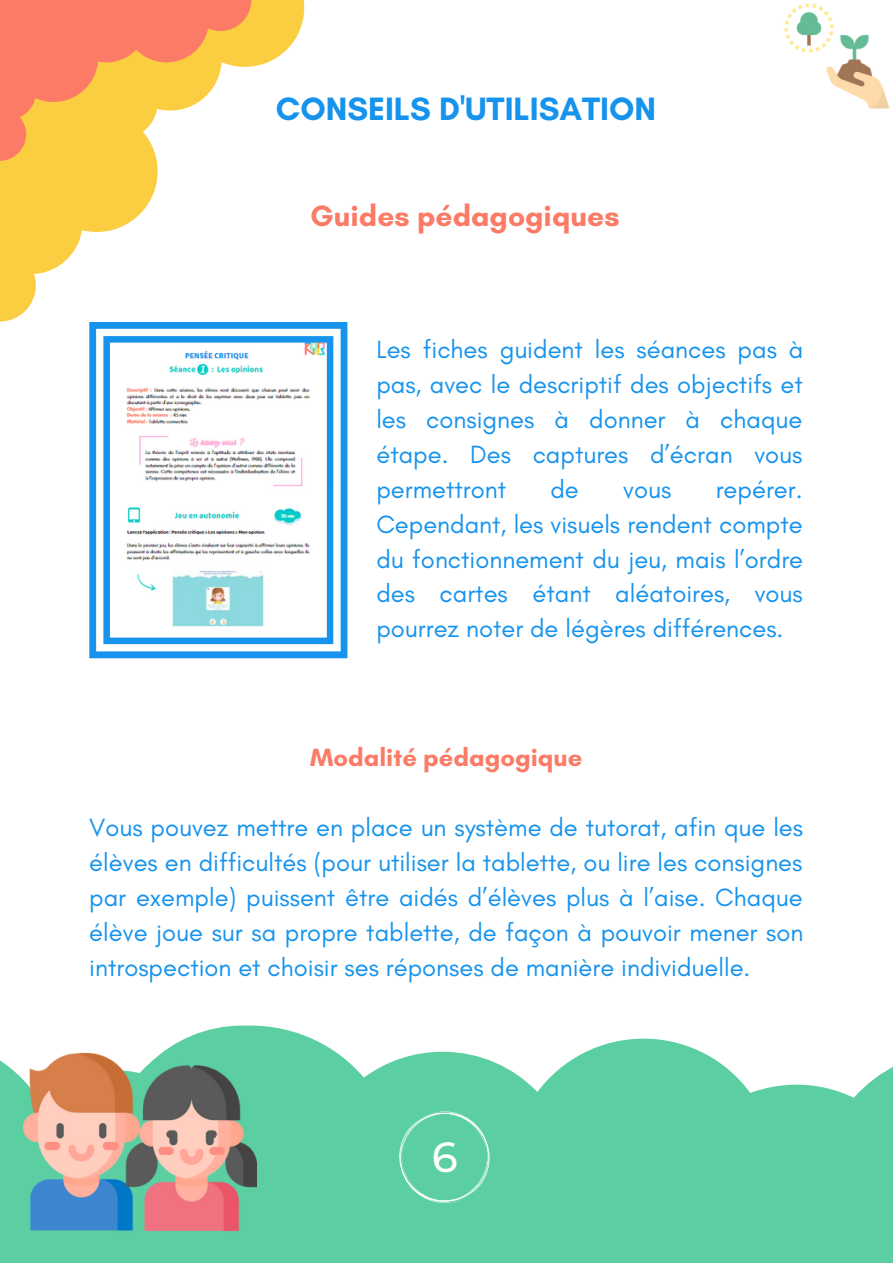
<style>
.page{position:relative;width:893px;height:1264px;background:#fff}
.page>*{position:absolute;margin:0;border:0;box-sizing:border-box;transform-origin:0 0}
.t1{font:500 42px "Montserrat";color:#fff}
.t2{font:700 33px "Glacial Indifference";color:#1693ed}
.t3{font:700 30px "Glacial Indifference";color:#fb7b66}
.t4{font:25.5px/34.8px "Glacial Indifference";color:#1693ed;text-align:justify}
.t5{font:700 25.5px "Glacial Indifference";color:#fb7b66}
</style>
<div class="page">
<svg style="left:0;top:0;width:304px;height:321px"></svg>
<svg style="left:0;top:0;width:251px;height:161px"></svg>
<svg style="left:0;top:1025px;width:892px;height:237px;fill:#5bcfa2"></svg>
<svg style="left:399px;top:1110px;width:91px;height:95px;background:#64d1a7"></svg>
<img style="left:784px;top:3px;width:106px;height:106px">
<img style="left:24px;top:1025px;width:233px;height:233px">
<svg style="left:89px;top:322px;width:258px;height:336px"></svg>
<p class="t2" style="left:276px;top:88px;width:382px">CONSEILS D'UTILISATION</p>
<p class="t3" style="left:310px;top:197px;width:311px">Guides pédagogiques</p>
<p class="t4" style="left:376px;top:332px;width:428px">Les fiches guident les séances pas à pas, avec le descriptif des objectifs et les consignes à donner à chaque étape. Des captures d’écran vous permettront</p>
<p class="t4" style="left:550px;top:471px;width:30px">de</p>
<p class="t4" style="left:623px;top:471px;width:50px">vous</p>
<p class="t4" style="left:376px;top:471px;width:428px;text-indent:339px">repérer.<br>Cependant, les visuels rendent compte du fonctionnement du jeu, mais l’ordre des cartes étant aléatoires, vous pourrez noter de légères différences.</p>
<p class="t5" style="left:310px;top:741px;width:274px">Modalité pédagogique</p>
<p class="t4" style="left:89px;top:810px;width:715px">Vous pouvez mettre en place un système de tutorat, afin que les élèves en difficultés (pour utiliser la tablette, ou lire les consignes par exemple) puissent être aidés d’élèves plus à l’aise. Chaque élève joue sur sa propre tablette, de façon à pouvoir mener son introspection et choisir ses réponses de manière individuelle.</p>
<p class="t1" style="left:431px;top:1131px;width:27px">6</p>
</div>
